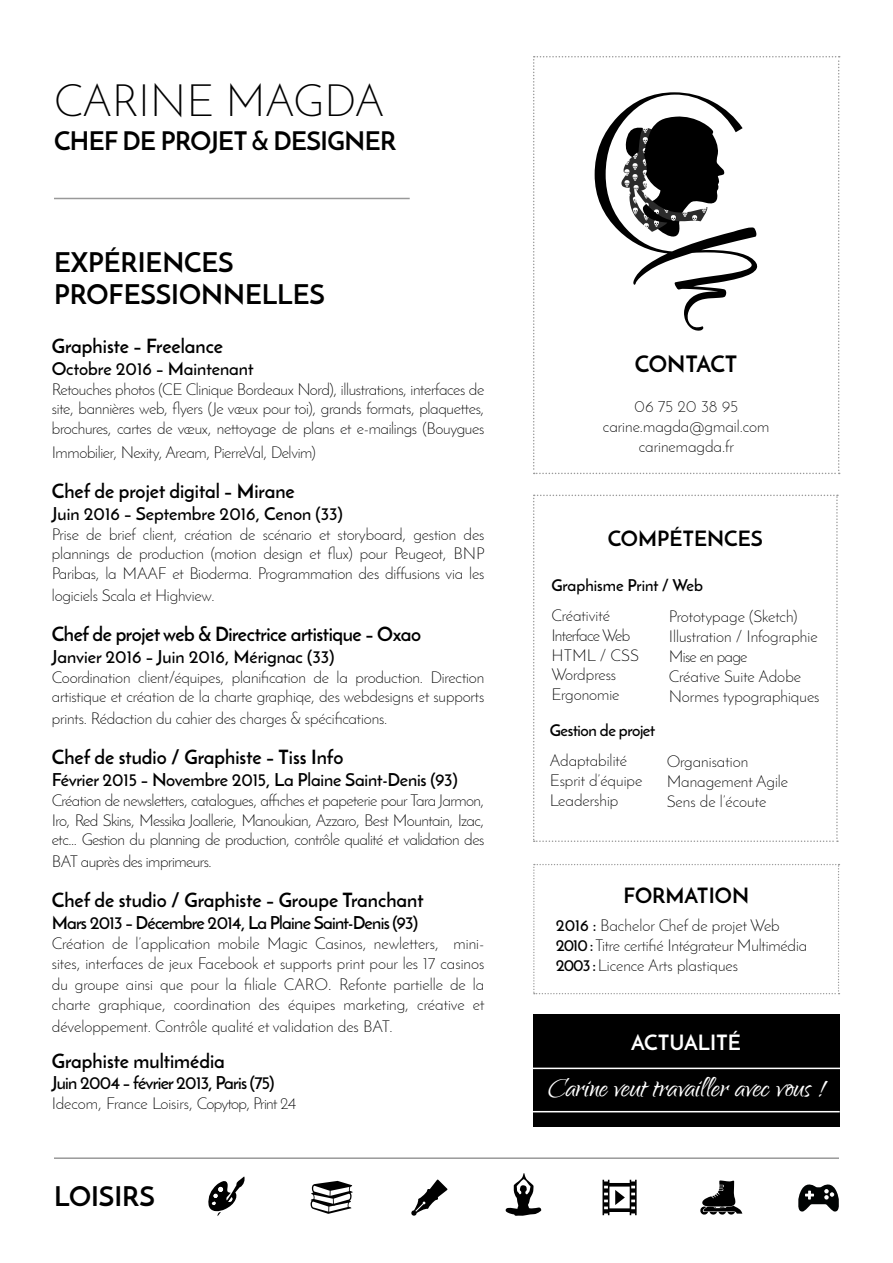
<style>
.page{position:relative;width:893px;height:1263px;background:#fff}
.page>*{position:absolute;margin:0;border:0;box-sizing:border-box;transform-origin:0 0}
.t1{font:300 45px "Josefin Sans";color:#000}
.t2{font:34.5px "Qwigley";color:#fff}
.t3{font:700 27px/32.4px "Josefin Sans";color:#000}
.t4{font:700 25.5px "Josefin Sans";letter-spacing:-.02em;color:#000}
.t5{font:700 22.5px "Josefin Sans";letter-spacing:-.01em;color:#000}
.t6{font:700 21px "Josefin Sans";color:#000}
.t7{font:700 21px "Josefin Sans";color:#fff}
.t8{font:700 19.5px "Josefin Sans";color:#000}
.t9{font:700 19.5px "Josefin Sans";letter-spacing:-.02em;color:#000}
.t10{font:600 18px "Josefin Sans";letter-spacing:-.01em;color:#000}
.t11{font:600 18px "Josefin Sans";letter-spacing:-.04em;color:#000}
.t12{font:300 16.5px/19.8px "Josefin Sans";letter-spacing:-.01em;color:#000}
.t13{font:300 16.5px "Josefin Sans";letter-spacing:-.03em;color:#000}
.t14{font:600 16.5px "Josefin Sans";color:#000}
.t15{font:600 16.5px "Josefin Sans";letter-spacing:-.025em;color:#000}
.s1{font-size:18px}
.s2{font-weight:600}
</style>
<div class="page">
<hr style="left:54px;top:1157px;width:785px;height:2px;background:#999">
<svg style="left:533px;top:864px;width:306px;height:130px"></svg>
<svg style="left:700px;top:1180px;width:42px;height:35px"></svg>
<svg style="left:311px;top:1181px;width:42px;height:33px"></svg>
<svg style="left:602px;top:1180px;width:35px;height:35px"></svg>
<svg style="left:411px;top:1179px;width:36px;height:37px"></svg>
<svg style="left:208px;top:1176px;width:37px;height:40px"></svg>
<svg style="left:505px;top:1173px;width:37px;height:43px"></svg>
<svg style="left:798px;top:1184px;width:41px;height:28px"></svg>
<hr style="left:54px;top:198px;width:356px;height:1px;background:#999">
<svg style="left:533px;top:56px;width:307px;height:418px"></svg>
<svg style="left:533px;top:495px;width:305px;height:347px"></svg>
<div style="left:533px;top:1014px;width:306px;height:112px;background:#000"></div>
<hr style="left:523px;top:1111px;width:317px;height:1px;background:#fff">
<hr style="left:523px;top:1067px;width:327px;height:2px;background:#fff">
<h1 class="t1" style="left:54px;top:73px;width:331px">CARINE MAGDA</h1>
<h3 class="t4" style="left:54px;top:125px;width:344px">CHEF DE PROJET &amp; DESIGNER</h3>
<h3 class="t3" style="left:54px;top:246px;width:272px">EXPÉRIENCES<br>PROFESSIONNELLES</h3>
<p class="t8" style="left:52px;top:334px;width:173px">Graphiste – Freelance</p>
<p class="t10" style="left:52px;top:357px;width:203px">Octobre 2016 – Maintenant</p>
<p class="t12" style="left:52px;top:379px;width:434px;text-align:justify">Retouches photos (CE Clinique Bordeaux Nord), illustrations, interfaces de site, bannières web, flyers (Je vœux pour toi), grands formats, plaquettes, brochures, cartes de vœux, nettoyage de plans et e-mailings (Bouygues</p>
<p class="t12" style="left:52px;top:442px;width:266px">Immobilier, Nexity, Aream, PierreVal, Delvim)</p>
<p class="t8" style="left:52px;top:479px;width:244px">Chef de projet digital – Mirane</p>
<p class="t10" style="left:52px;top:502px;width:293px">Juin 2016 – Septembre 2016, Cenon (33)</p>
<p class="t12" style="left:52px;top:524px;width:434px;text-align:justify">Prise de brief client, création de scénario et storyboard, gestion des plannings de production (motion design et flux) pour Peugeot, BNP Paribas, la MAAF et Bioderma. Programmation des diffusions via les</p>
<p class="t12" style="left:52px;top:585px;width:164px">logiciels Scala et Highview.</p>
<p class="t9" style="left:52px;top:622px;width:371px">Chef de projet web &amp; Directrice artistique – Oxao</p>
<p class="t10" style="left:52px;top:645px;width:284px">Janvier 2016 – Juin 2016, Mérignac (33)</p>
<p class="t12" style="left:52px;top:667px;width:434px">Coordination client/équipes, planification de la production. Direction artistique et création de la charte graphiqe, des webdesigns et supports</p>
<p class="t12" style="left:52px;top:708px;width:337px">prints. Rédaction du cahier des charges &amp; spécifications.</p>
<p class="t8" style="left:52px;top:745px;width:293px">Chef de studio / Graphiste – Tiss Info</p>
<p class="t10" style="left:52px;top:768px;width:407px">Février 2015 – Novembre 2015, La Plaine Saint-Denis (93)</p>
<p class="t12" style="left:52px;top:790px;width:434px;text-align:justify">Création de newsletters, catalogues, affiches et papeterie pour Tara Jarmon, Iro, Red Skins, Messika Joallerie, Manoukian, Azzaro, Best Mountain, Izac, etc... Gestion du planning de production, contrôle qualité et validation des</p>
<p class="t13" style="left:52px;top:851px;width:161px">BAT auprès des imprimeurs.</p>
<p class="t8" style="left:52px;top:888px;width:373px">Chef de studio / Graphiste – Groupe Tranchant</p>
<p class="t11" style="left:52px;top:911px;width:368px">Mars 2013 – Décembre 2014, La Plaine Saint-Denis (93)</p>
<p class="t12" style="left:52px;top:933px;width:434px">Création de l’application mobile Magic Casinos, newletters, mini&shy;sites, interfaces de jeux Facebook et supports print pour les 17 casinos</p>
<p class="t12" style="left:52px;top:974px;width:434px">du groupe ainsi que pour la filiale CARO<span class="s1">.</span> Refonte partielle de la charte graphique, coordination des équipes marketing, créative et</p>
<p class="t12" style="left:52px;top:1016px;width:342px">développement. Contrôle qualité et validation des BAT.</p>
<p class="t8" style="left:52px;top:1049px;width:174px">Graphiste multimédia</p>
<p class="t11" style="left:52px;top:1072px;width:224px">Juin 2004 – février 2013, Paris (75)</p>
<p class="t12" style="left:52px;top:1093px;width:246px">Idecom, France Loisirs, Copytop, Print 24</p>
<h3 class="t3" style="left:54px;top:1180px;width:102px">LOISIRS</h3>
<h3 class="t5" style="left:635px;top:350px;width:104px">CONTACT</h3>
<p class="t12" style="left:603px;top:396px;width:168px;text-align:center">06 75 20 38 95 carine.magda@gmail.com carinemagda.fr</p>
<p class="t6" style="left:608px;top:525px;width:156px">COMPÉTENCES</p>
<p class="t14" style="left:551px;top:575px;width:153px">Graphisme Print / Web</p>
<p class="t12" style="left:551px;top:605px;width:89px">Créativité<br>Interface Web<br>HTML / CSS<br>Wordpress<br>Ergonomie</p>
<p class="t12" style="left:669px;top:607px;width:152px">Prototypage (Sketch)<br>Illustration / Infographie<br>Mise en page<br>Créative Suite Adobe<br>Normes typographiques</p>
<p class="t15" style="left:550px;top:720px;width:107px">Gestion de projet</p>
<p class="t12" style="left:550px;top:750px;width:94px">Adaptabilité<br>Esprit d’équipe<br>Leadership</p>
<p class="t12" style="left:667px;top:752px;width:123px">Organisation<br>Management Agile<br>Sens de l’écoute</p>
<p class="t6" style="left:623px;top:882px;width:127px">FORMATION</p>
<p class="t12" style="left:556px;top:915px;width:253px"><span class="s2">2016 :</span> Bachelor Chef de projet Web<br><span class="s2">2010:</span> Titre certifié Intégrateur Multimédia<br><span class="s2">2003:</span> Licence Arts plastiques</p>
<p class="t7" style="left:631px;top:1030px;width:111px">ACTUALITÉ</p>
<h2 class="t2" style="left:548px;top:1069px;width:278px">Carine veut travailler avec vous !</h2>
</div>
